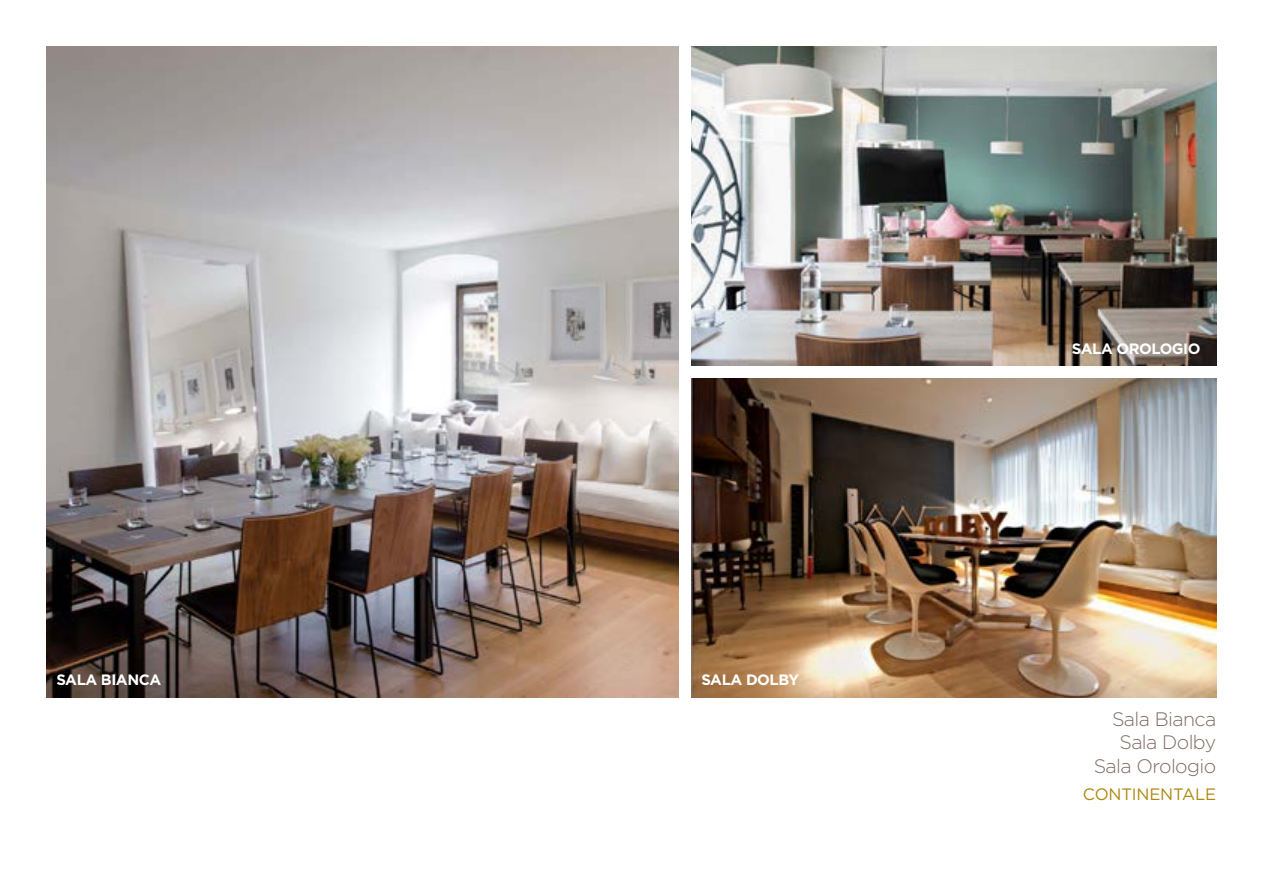
<style>
.page{position:relative;width:1263px;height:893px;background:#fff}
.page>*{position:absolute;margin:0;border:0;box-sizing:border-box;transform-origin:0 0}
.t1{font:300 19.5px/23.4px "Gotham";letter-spacing:-.03em;color:#7d6e65;text-align:right}
.t2{font:16.5px "Gotham";letter-spacing:-.01em;color:#ac8810}
.t3{font:700 15px "Gotham";letter-spacing:-.03em;color:#fff}
</style>
<div class="page">
<img style="left:692px;top:47px;width:524px;height:319px">
<img style="left:47px;top:47px;width:632px;height:650px">
<img style="left:692px;top:378px;width:524px;height:319px">
<p class="t3" style="left:56px;top:670px;width:106px">SALA BIANCA</p>
<p class="t3" style="left:701px;top:670px;width:99px">SALA DOLBY</p>
<p class="t3" style="left:1072px;top:339px;width:130px">SALA OROLOGIO</p>
<p class="t1" style="left:1094px;top:707px;width:124px">Sala Bianca<br>Sala Dolby<br>Sala Orologio</p>
<p class="t2" style="left:1083px;top:783px;width:135px">CONTINENTALE</p>
</div>
